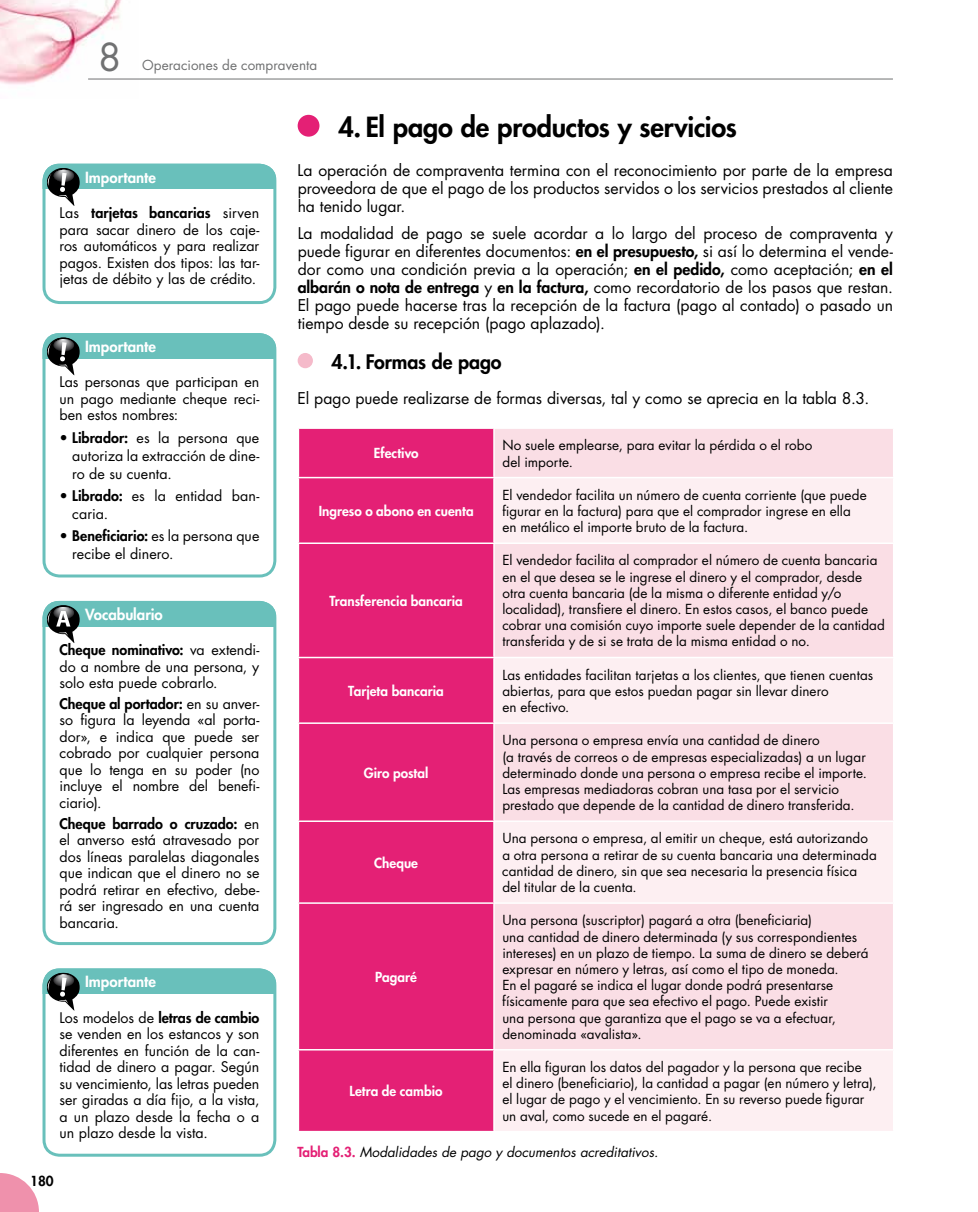
<style>
.page{position:relative;width:978px;height:1212px;background:#fff}
.page>*{position:absolute;margin:0;border:0;box-sizing:border-box;transform-origin:0 0}
.t1{font:37.5px "Futura Std";color:#707172}
.t2{font:800 27px "Futura Std";letter-spacing:-.01em;color:#000}
.t3{font:800 19.5px "Futura Std";letter-spacing:-.005em;color:#000}
.t4{font:15.75px/18px "Futura Std";color:#000;text-align:justify}
.t5{font:800 15px "Futura Std";color:#fff}
.t6{font:14.25px/16.5px "Futura Std";color:#000;text-align:justify}
.t7{font:13.5px/16.2px "Futura Std";letter-spacing:.005em;color:#000}
.t8{font:800 13.5px "Futura Std";letter-spacing:.005em;color:#fff}
.t9{font:italic 13.5px "Futura Std";color:#000}
.t10{font:13.5px "Futura Std";color:#707172}
.t11{font:800 13.5px "Futura Std";color:#000}
.s1{font-weight:800}
.s2{font-weight:800;font-style:normal;color:#e42075}
</style>
<div class="page">
<img style="left:0;top:0;width:138px;height:85px">
<hr style="left:88px;top:79px;width:805px;height:1px;background:#707172">
<svg style="left:0;top:1173px;width:39px;height:39px"></svg>
<div style="left:299px;top:429px;width:194px;height:702px;background:#e42075"></div>
<div style="left:495px;top:429px;width:398px;height:48px;background:#fadee5"></div>
<svg style="left:495px;top:478px;width:398px;height:653px;fill:#fadee5"></svg>
<hr style="left:298px;top:477px;width:196px;height:1px;background:#fff">
<hr style="left:298px;top:542px;width:196px;height:2px;background:#fff">
<hr style="left:298px;top:657px;width:196px;height:1px;background:#fff">
<hr style="left:494px;top:657px;width:400px;height:1px;background:#fff">
<hr style="left:494px;top:542px;width:400px;height:2px;background:#fff">
<hr style="left:298px;top:722px;width:196px;height:2px;background:#fff">
<hr style="left:494px;top:722px;width:400px;height:2px;background:#fff">
<hr style="left:298px;top:820px;width:196px;height:2px;background:#fff">
<hr style="left:494px;top:820px;width:400px;height:2px;background:#fff">
<hr style="left:298px;top:902px;width:196px;height:2px;background:#fff">
<hr style="left:494px;top:902px;width:400px;height:2px;background:#fff">
<hr style="left:298px;top:1049px;width:196px;height:1px;background:#fff">
<hr style="left:494px;top:1049px;width:400px;height:1px;background:#fff">
<div style="left:298px;top:115px;width:21px;height:22px;background:#e42075;border-radius:50%"></div>
<div style="left:298px;top:353px;width:15px;height:15px;background:#f5baca;border-radius:50%"></div>
<div style="left:43px;top:164px;width:233px;height:25px;background:#69c0bb"></div>
<svg style="left:47px;top:168px;width:33px;height:38px"></svg>
<div style="left:43px;top:164px;width:233px;height:140px;border:3px solid #69c0bb;border-radius:16px"></div>
<div style="left:43px;top:601px;width:233px;height:25px;background:#69c0bb"></div>
<svg style="left:47px;top:605px;width:33px;height:38px"></svg>
<div style="left:43px;top:601px;width:233px;height:344px;border:3px solid #69c0bb;border-radius:16px"></div>
<div style="left:43px;top:333px;width:233px;height:26px;background:#69c0bb"></div>
<svg style="left:47px;top:337px;width:33px;height:38px"></svg>
<div style="left:43px;top:333px;width:233px;height:244px;border:3px solid #69c0bb;border-radius:16px"></div>
<div style="left:43px;top:968px;width:233px;height:26px;background:#69c0bb"></div>
<svg style="left:47px;top:973px;width:33px;height:38px"></svg>
<div style="left:43px;top:968px;width:233px;height:189px;border:3px solid #69c0bb;border-radius:16px"></div>
<h1 class="t1" style="left:98px;top:33px;width:25px">8</h1>
<p class="t10" style="left:142px;top:56px;width:176px">Operaciones de compraventa</p>
<p class="t5" style="left:85px;top:168px;width:72px">Importante</p>
<p class="t6" style="left:60px;top:205px;width:201px">Las <span class="s1">tarjetas bancarias</span> sirven para sacar dinero de los caje&shy;ros automáticos y para realizar pagos. Existen dos tipos: las tar&shy;jetas de débito y las de crédito.</p>
<p class="t5" style="left:85px;top:337px;width:72px">Importante</p>
<p class="t6" style="left:60px;top:374px;width:201px">Las personas que participan en un pago mediante cheque reci&shy;ben estos nombres:</p>
<p class="t6" style="left:72px;top:429px;width:189px;line-height:18px;text-indent:-13px">• <span class="s1">Librador:</span> es la persona que autoriza la extracción de dine&shy;ro de su cuenta.</p>
<p class="t6" style="left:72px;top:487px;width:189px;line-height:18px;text-indent:-13px">• <span class="s1">Librado:</span> es la entidad ban&shy;caria.</p>
<p class="t6" style="left:72px;top:527px;width:189px;line-height:18px;text-indent:-13px">• <span class="s1">Beneficiario:</span> es la persona que recibe el dinero.</p>
<p class="t5" style="left:85px;top:605px;width:79px">Vocabulario</p>
<p class="t6" style="left:60px;top:642px;width:201px"><span class="s1">Cheque nominativo:</span> va extendi&shy;do a nombre de una persona, y solo esta puede cobrarlo.</p>
<p class="t6" style="left:60px;top:695px;width:201px"><span class="s1">Cheque al portador:</span> en su anver&shy;so figura la leyenda «al porta&shy;dor», e indica que puede ser cobrado por cualquier persona que lo tenga en su poder (no incluye el nombre del benefi&shy;ciario).</p>
<p class="t6" style="left:60px;top:815px;width:201px"><span class="s1">Cheque barrado o cruzado:</span> en el anverso está atravesado por dos líneas paralelas diagonales que indican que el dinero no se podrá retirar en efectivo, debe&shy;rá ser ingresado en una cuenta bancaria.</p>
<p class="t5" style="left:85px;top:972px;width:72px">Importante</p>
<p class="t6" style="left:60px;top:1009px;width:201px">Los modelos de <span class="s1">letras de cambio </span>se venden en los estancos y son diferentes en función de la can&shy;tidad de dinero a pagar. Según su vencimiento, las letras pueden ser giradas a día fijo, a la vista, a un plazo desde la fecha o a un plazo desde la vista.</p>
<p class="t11" style="left:30px;top:1173px;width:25px">180</p>
<h2 class="t2" style="left:338px;top:110px;width:400px">4. El pago de productos y servicios</h2>
<p class="t4" style="left:298px;top:162px;width:597px">La operación de compraventa termina con el reconocimiento por parte de la empresa proveedora de que el pago de los productos servidos o los servicios prestados al cliente ha tenido lugar.</p>
<p class="t4" style="left:298px;top:224px;width:597px">La modalidad de pago se suele acordar a lo largo del proceso de compraventa y puede figurar en diferentes documentos: <span class="s1">en el presupuesto,</span> si así lo determina el vende&shy;dor como una condición previa a la operación; <span class="s1">en el pedido,</span> como aceptación; <span class="s1">en el albarán o nota de entrega</span> y <span class="s1">en la factura,</span> como recordatorio de los pasos que restan.<br>El pago puede hacerse tras la recepción de la factura (pago al contado) o pasado un tiempo desde su recepción (pago aplazado).</p>
<h3 class="t3" style="left:331px;top:350px;width:172px">4.1. Formas de pago</h3>
<p class="t4" style="left:298px;top:390px;width:573px">El pago puede realizarse de formas diversas, tal y como se aprecia en la tabla 8.3.</p>
<p class="t8" style="left:374px;top:445px;width:46px">Efectivo</p>
<p class="t7" style="left:502px;top:437px;width:311px">No suele emplearse, para evitar la pérdida o el robo del importe.</p>
<p class="t8" style="left:319px;top:502px;width:156px">Ingreso o abono en cuenta</p>
<p class="t7" style="left:502px;top:487px;width:366px">El vendedor facilita un número de cuenta corriente (que puede figurar en la factura) para que el comprador ingrese en ella en metálico el importe bruto de la factura.</p>
<p class="t8" style="left:329px;top:592px;width:135px">Transferencia bancaria</p>
<p class="t8" style="left:348px;top:682px;width:97px">Tarjeta bancaria</p>
<p class="t8" style="left:364px;top:764px;width:66px">Giro postal</p>
<p class="t8" style="left:374px;top:854px;width:46px">Cheque</p>
<p class="t8" style="left:375px;top:968px;width:43px">Pagaré</p>
<p class="t7" style="left:502px;top:552px;width:384px">El vendedor facilita al comprador el número de cuenta bancaria en el que desea se le ingrese el dinero y el comprador, desde otra cuenta bancaria (de la misma o diferente entidad y/o localidad), transfiere el dinero. En estos casos, el banco puede cobrar una comisión cuyo importe suele depender de la cantidad transferida y de si se trata de la misma entidad o no.</p>
<p class="t7" style="left:502px;top:667px;width:372px">Las entidades facilitan tarjetas a los clientes, que tienen cuentas abiertas, para que estos puedan pagar sin llevar dinero<br>en efectivo.</p>
<p class="t7" style="left:502px;top:732px;width:366px">Una persona o empresa envía una cantidad de dinero<br>(a través de correos o de empresas especializadas) a un lugar determinado donde una persona o empresa recibe el importe.<br>Las empresas mediadoras cobran una tasa por el servicio prestado que depende de la cantidad de dinero transferida.</p>
<p class="t7" style="left:502px;top:830px;width:376px">Una persona o empresa, al emitir un cheque, está autorizando a otra persona a retirar de su cuenta bancaria una determinada cantidad de dinero, sin que sea necesaria la presencia física del titular de la cuenta.</p>
<p class="t7" style="left:502px;top:912px;width:368px">Una persona (suscriptor) pagará a otra (beneficiaria)<br>una cantidad de dinero determinada (y sus correspondientes intereses) en un plazo de tiempo. La suma de dinero se deberá expresar en número y letras, así como el tipo de moneda.<br>En el pagaré se indica el lugar donde podrá presentarse físicamente para que sea efectivo el pago. Puede existir<br>una persona que garantiza que el pago se va a efectuar, denominada «avalista».</p>
<p class="t7" style="left:502px;top:1059px;width:376px">En ella figuran los datos del pagador y la persona que recibe<br>el dinero (beneficiario), la cantidad a pagar (en número y letra), el lugar de pago y el vencimiento. En su reverso puede figurar un aval, como sucede en el pagaré.</p>
<p class="t9" style="left:298px;top:1143px;width:362px"><span class="s2">Tabla 8.3.</span> Modalidades de pago y documentos acreditativos.</p>
<p class="t8" style="left:350px;top:1083px;width:95px">Letra de cambio</p>
</div>
